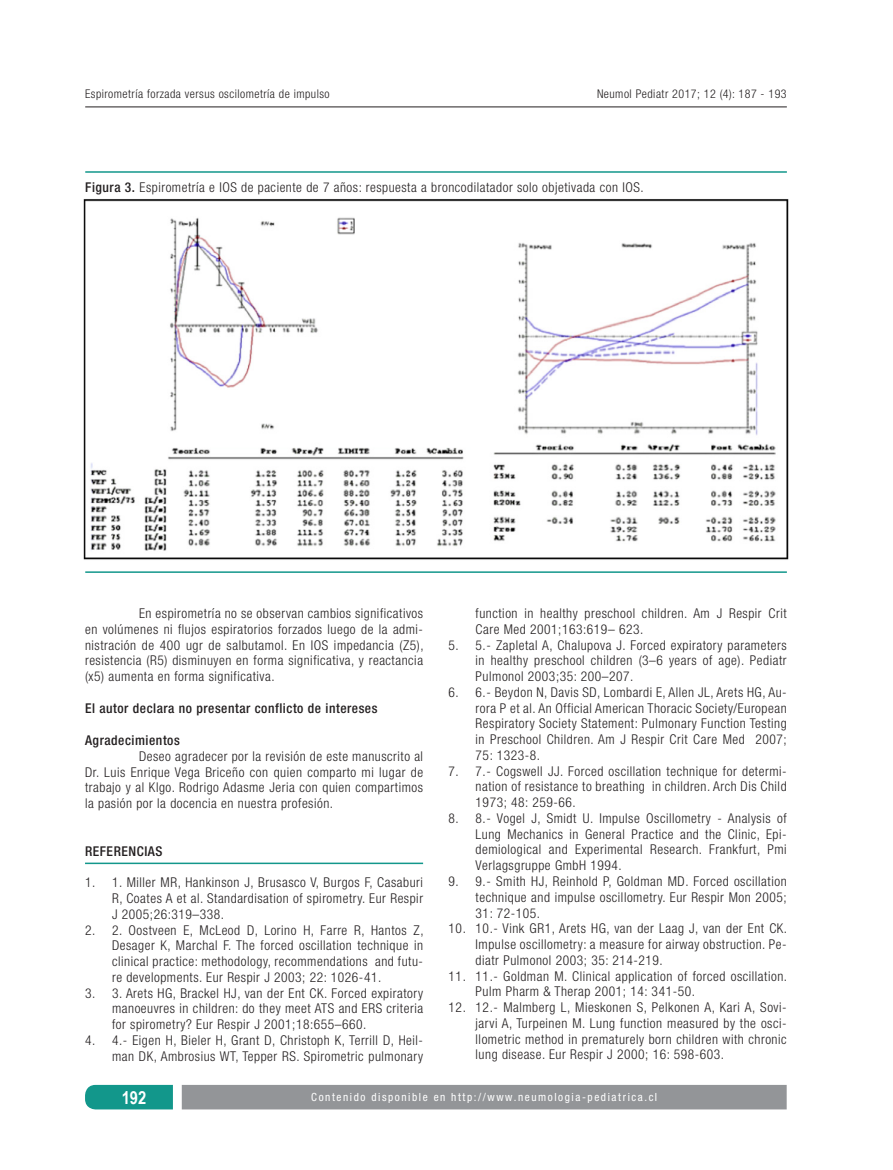
<style>
.page{position:relative;width:893px;height:1170px;background:#fff}
.page>*{position:absolute;margin:0;border:0;box-sizing:border-box;transform-origin:0 0}
.t1{font:700 18px "Arial Narrow";color:#fff}
.t2{font:300 condensed 13.5px/15.8px "Helvetica Neue";letter-spacing:.04em;color:#231f20;text-align:justify}
.t3{font:500 condensed 13.5px "Helvetica Neue";letter-spacing:.04em;color:#231f20}
.t4{font:300 condensed 12px "Helvetica Neue";letter-spacing:.04em;color:#231f20}
.t5{font:condensed 11.25px "Helvetica Neue";letter-spacing:.14em;color:#fff}
.s1{font-weight:500}
</style>
<div class="page">
<div style="left:182px;top:1084px;width:605px;height:25px;background:#939598"></div>
<svg style="left:85px;top:1084px;width:88px;height:25px;background:#1f9c91"></svg>
<hr style="left:85px;top:107px;width:702px;height:1px;background:#231f20">
<img style="left:83px;top:199px;width:706px;height:361px">
<hr style="left:85px;top:171px;width:702px;height:2px;background:#12978b">
<hr style="left:85px;top:571px;width:702px;height:2px;background:#12978b">
<hr style="left:85px;top:862px;width:338px;height:2px;background:#12978b">
<p class="t4" style="left:85px;top:87px;width:246px">Espirometría forzada versus oscilometría de impulso</p>
<p class="t4" style="left:597px;top:87px;width:191px">Neumol Pediatr 2017; 12 (4): 187 - 193</p>
<p class="t2" style="left:85px;top:179px;width:560px"><span class="s1">Figura 3.</span> Espirometría e IOS de paciente de 7 años: respuesta a broncodilatador solo objetivada con IOS.</p>
<p class="t2" style="left:85px;top:605px;width:340px;text-indent:54px">En espirometría no se observan cambios significativos en volúmenes ni flujos espiratorios forzados luego de la admi&shy;nistración de 400 ugr de salbutamol. En IOS impedancia (Z5), resistencia (R5) disminuyen en forma significativa, y reactancia (x5) aumenta en forma significativa.</p>
<p class="t3" style="left:85px;top:700px;width:294px">El autor declara no presentar conflicto de intereses</p>
<p class="t3" style="left:85px;top:732px;width:96px">Agradecimientos</p>
<p class="t2" style="left:85px;top:748px;width:340px;text-indent:54px">Deseo agradecer por la revisión de este manuscrito al Dr. Luis Enrique Vega Briceño con quien comparto mi lugar de trabajo y al Klgo. Rodrigo Adasme Jeria con quien compartimos la pasión por la docencia en nuestra profesión.</p>
<p class="t3" style="left:85px;top:842px;width:79px">REFERENCIAS</p>
<p class="t2" style="left:112px;top:874px;width:313px;text-indent:-27px">1. 1. Miller MR, Hankinson J, Brusasco V, Burgos F, Casaburi R, Coates A et al. Standardisation of spirometry. Eur Respir J 2005;26:319–338.</p>
<p class="t2" style="left:112px;top:921px;width:313px;text-indent:-27px">2. 2. Oostveen E, McLeod D, Lorino H, Farre R, Hantos Z, Desager K, Marchal F. The forced oscillation technique in clinical practice: methodology, recommendations and futu&shy;re developments. Eur Respir J 2003; 22: 1026-41.</p>
<p class="t2" style="left:112px;top:984px;width:313px;text-indent:-27px">3. 3. Arets HG, Brackel HJ, van der Ent CK. Forced expiratory manoeuvres in children: do they meet ATS and ERS criteria for spirometry? Eur Respir J 2001;18:655–660.</p>
<p class="t2" style="left:85px;top:1032px;width:340px;text-align:right">4. 4.- Eigen H, Bieler H, Grant D, Christoph K, Terrill D, Heil&shy;man DK, Ambrosius WT, Tepper RS. Spirometric pulmonary</p>
<p class="t2" style="left:476px;top:605px;width:313px">function in healthy preschool children. Am J Respir Crit<br>Care Med 2001;163:619– 623.</p>
<p class="t2" style="left:476px;top:636px;width:313px;text-indent:-27px">5. 5.- Zapletal A, Chalupova J. Forced expiratory parameters in healthy preschool children (3–6 years of age). Pediatr Pulmonol 2003;35: 200–207.</p>
<p class="t2" style="left:476px;top:684px;width:313px;text-indent:-27px">6. 6.- Beydon N, Davis SD, Lombardi E, Allen JL, Arets HG, Au&shy;rora P et al. An Official American Thoracic Society/European Respiratory Society Statement: Pulmonary Function Testing in Preschool Children. Am J Respir Crit Care Med 2007; 75: 1323-8.</p>
<p class="t2" style="left:476px;top:762px;width:313px;text-indent:-27px">7. 7.- Cogswell JJ. Forced oscillation technique for determi&shy;nation of resistance to breathing in children. Arch Dis Child 1973; 48: 259-66.</p>
<p class="t2" style="left:476px;top:810px;width:313px;text-indent:-27px">8. 8.- Vogel J, Smidt U. Impulse Oscillometry - Analysis of Lung Mechanics in General Practice and the Clinic, Epi&shy;demiological and Experimental Research. Frankfurt, Pmi Verlagsgruppe GmbH 1994.</p>
<p class="t2" style="left:476px;top:873px;width:313px;text-indent:-27px">9. 9.- Smith HJ, Reinhold P, Goldman MD. Forced oscillation technique and impulse oscillometry. Eur Respir Mon 2005; 31: 72-105.</p>
<p class="t2" style="left:476px;top:920px;width:313px;text-indent:-27px">10. 10.- Vink GR1, Arets HG, van der Laag J, van der Ent CK.<br>Impulse oscillometry: a measure for airway obstruction. Pe&shy;diatr Pulmonol 2003; 35: 214-219.</p>
<p class="t2" style="left:476px;top:967px;width:313px;text-indent:-27px">11. 11.- Goldman M. Clinical application of forced oscillation.<br>Pulm Pharm &amp; Therap 2001; 14: 341-50.</p>
<p class="t2" style="left:476px;top:999px;width:313px;text-indent:-27px">12. 12.- Malmberg L, Mieskonen S, Pelkonen A, Kari A, Sovi&shy;jarvi A, Turpeinen M. Lung function measured by the osci&shy;llometric method in prematurely born children with chronic lung disease. Eur Respir J 2000; 16: 598-603.</p>
<h1 class="t1" style="left:122px;top:1083px;width:26px">192</h1>
<p class="t5" style="left:311px;top:1090px;width:347px">Contenido disponible en http://www.neumologia-pediatrica.cl</p>
</div>
